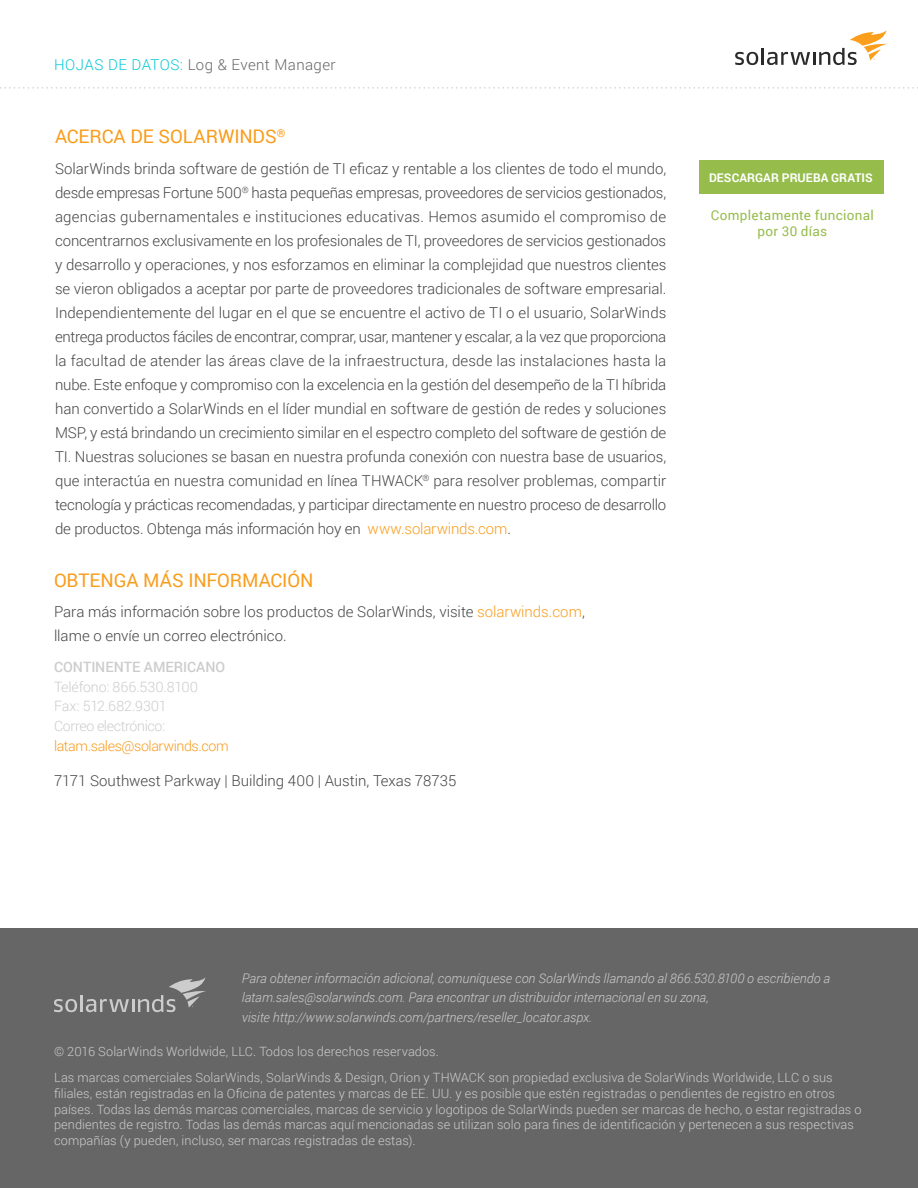
<style>
.page{position:relative;width:918px;height:1188px;background:#fff}
.page>*{position:absolute;margin:0;border:0;box-sizing:border-box;transform-origin:0 0}
.Section_Headline{font:18.75px "Roboto";letter-spacing:-.005em;color:#f99d1c}
.Body_Copy{font:300 15px/24px "Roboto";letter-spacing:-.005em;color:#444}
.t1{font:300 15px "Roboto";letter-spacing:.025em;color:#666}
.Contact_Info{font:300 14.25px "Roboto";letter-spacing:-.02em;color:#ccc}
.Contact_Info-2{font:300 14.25px "Roboto";letter-spacing:-.03em;color:#f89c1f}
.Contact_Info-3{font:500 14.25px "Roboto";color:#ccc}
.Contact_Info-4{font:300 14.25px "Roboto";color:#ccc}
.Sidebar_CTA{font:13.5px/16.2px "Roboto";letter-spacing:.025em;color:#96bd4c;text-align:center}
.Footer_Contact_Info{font:italic 300 13.2px/19.5px "Roboto";color:#ccc}
.t2{font:300 12.75px/15.8px "Roboto";letter-spacing:.005em;color:#ccc}
.t3{font:700 12px "Roboto";letter-spacing:.005em;color:#fff}
.s1{color:#04c9d7}
.s2{color:#f99d1c}
</style>
<div class="page">
<svg style="left:735px;top:52px;width:23px;height:13px"></svg>
<hr style="left:761px;top:48px;width:3px;height:17px;background:#2a2a2a">
<svg style="left:767px;top:30px;width:120px;height:35px"></svg>
<svg style="left:0;top:87px;width:918px;height:2px"></svg>
<div style="left:0;top:929px;width:918px;height:259px;background:#666"></div>
<svg style="left:54px;top:999px;width:23px;height:13px"></svg>
<hr style="left:80px;top:995px;width:3px;height:17px;background:#ccc">
<svg style="left:86px;top:977px;width:120px;height:35px"></svg>
<div style="left:699px;top:160px;width:185px;height:34px;background:#96bd4c"></div>
<p class="t1" style="left:54px;top:54px;width:283px"><span class="s1">HOJAS DE DATOS:</span> Log &amp; Event Manager</p>
<p class="Section_Headline" style="left:55px;top:123px;width:232px">ACERCA DE SOLARWINDS<sup>®</sup></p>
<p class="Body_Copy" style="left:55px;top:156px;width:613px;text-align:justify">SolarWinds brinda software de gestión de TI eficaz y rentable a los clientes de todo el mundo, desde empresas Fortune 500<sup>®</sup> hasta pequeñas empresas, proveedores de servicios gestionados, agencias gubernamentales e instituciones educativas. Hemos asumido el compromiso de concentrarnos exclusivamente en los profesionales de TI, proveedores de servicios gestionados y desarrollo y operaciones, y nos esforzamos en eliminar la complejidad que nuestros clientes se vieron obligados a aceptar por parte de proveedores tradicionales de software empresarial.<br>Independientemente del lugar en el que se encuentre el activo de TI o el usuario, SolarWinds entrega productos fáciles de encontrar, comprar, usar, mantener y escalar, a la vez que proporciona la facultad de atender las áreas clave de la infraestructura, desde las instalaciones hasta la nube. Este enfoque y compromiso con la excelencia en la gestión del desempeño de la TI híbrida han convertido a SolarWinds en el líder mundial en software de gestión de redes y soluciones MSP, y está brindando un crecimiento similar en el espectro completo del software de gestión de TI. Nuestras soluciones se basan en nuestra profunda conexión con nuestra base de usuarios, que interactúa en nuestra comunidad en línea THWACK<sup>®</sup> para resolver problemas, compartir tecnología y prácticas recomendadas, y participar directamente en nuestro proceso de desarrollo de productos. Obtenga más información hoy en <span class="s2">www.solarwinds.com</span>.</p>
<p class="t3" style="left:709px;top:169px;width:165px">DESCARGAR PRUEBA GRATIS</p>
<p class="Sidebar_CTA" style="left:711px;top:206px;width:165px">Completamente funcional por 30 días</p>
<p class="Section_Headline" style="left:54px;top:567px;width:261px">OBTENGA MÁS INFORMACIÓN</p>
<p class="Body_Copy" style="left:54px;top:600px;width:532px">Para más información sobre los productos de SolarWinds, visite <span class="s2">solarwinds.com</span>, llame o envíe un correo electrónico.</p>
<p class="Contact_Info-3" style="left:54px;top:657px;width:173px">CONTINENTE AMERICANO</p>
<p class="Contact_Info" style="left:54px;top:677px;width:146px">Teléfono: 866.530.8100</p>
<p class="Contact_Info-4" style="left:54px;top:696px;width:114px">Fax: 512.682.9301</p>
<p class="Contact_Info" style="left:54px;top:716px;width:113px">Correo electrónico:</p>
<p class="Contact_Info-2" style="left:54px;top:736px;width:176px">latam.sales@solarwinds.com</p>
<p class="Body_Copy" style="left:54px;top:768px;width:404px">7171 Southwest Parkway | Building 400 | Austin, Texas 78735</p>
<p class="Footer_Contact_Info" style="left:242px;top:968px;width:590px">Para obtener información adicional, comuníquese con SolarWinds llamando al 866.530.8100 o escribiendo a latam.sales@solarwinds.com. Para encontrar un distribuidor internacional en su zona,<br>visite http://www.solarwinds.com/partners/reseller_locator.aspx.</p>
<p class="t2" style="left:54px;top:1043px;width:386px">© 2016 SolarWinds Worldwide, LLC. Todos los derechos reservados.</p>
<p class="t2" style="left:54px;top:1069px;width:809px">Las marcas comerciales SolarWinds, SolarWinds &amp; Design, Orion y THWACK son propiedad exclusiva de SolarWinds Worldwide, LLC o sus filiales, están registradas en la Oficina de patentes y marcas de EE. UU. y es posible que estén registradas o pendientes de registro en otros países. Todas las demás marcas comerciales, marcas de servicio y logotipos de SolarWinds pueden ser marcas de hecho, o estar registradas o pendientes de registro. Todas las demás marcas aquí mencionadas se utilizan solo para fines de identificación y pertenecen a sus respectivas compañías (y pueden, incluso, ser marcas registradas de estas).</p>
</div>
